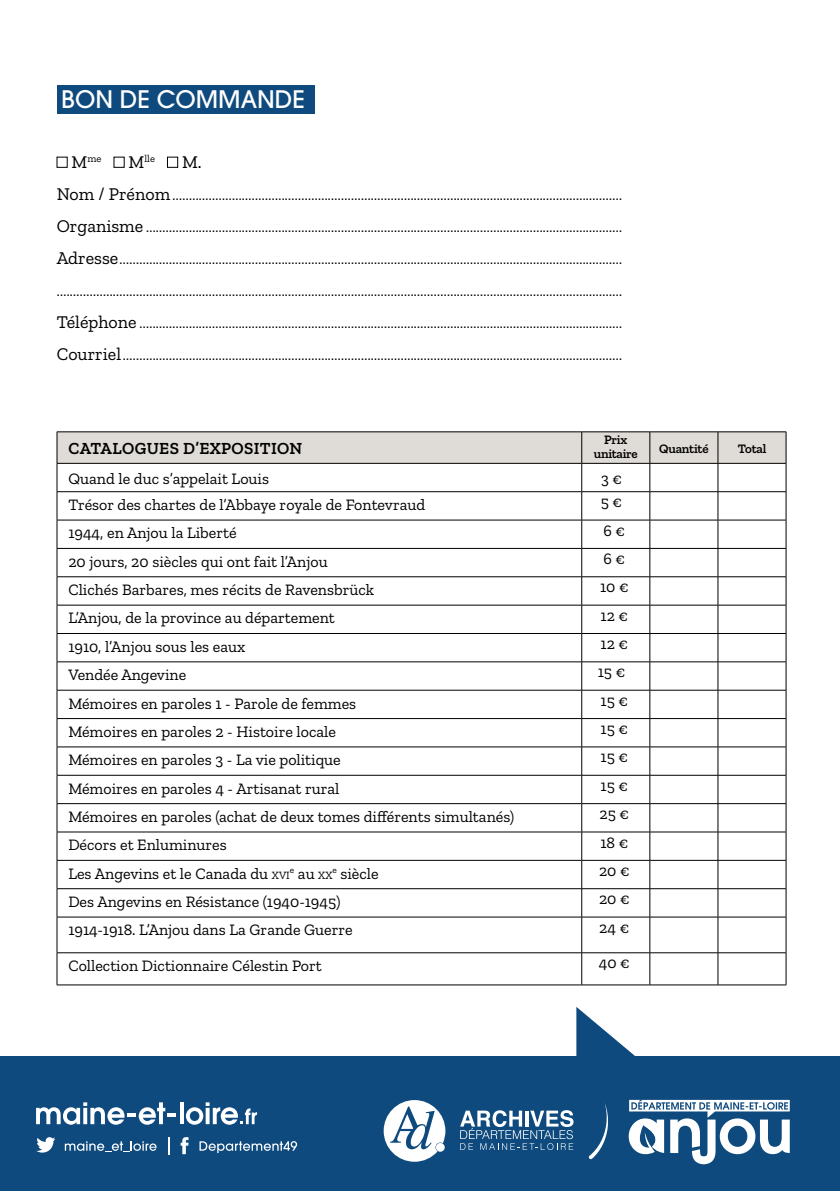
<style>
.page{position:relative;width:840px;height:1191px;background:#fff}
.page>*{position:absolute;margin:0;border:0;box-sizing:border-box;transform-origin:0 0}
.t1{font:500 24px "Avant Garde";color:#fff}
.t2{font:18px "Zilla Slab";color:#000}
.t3{font:600 17px "Zilla Slab";letter-spacing:.02em;color:#000}
.t4{font:16px "Zilla Slab";color:#000}
.t5{font:14px "Zilla Slab";color:#000}
.t6{font:600 13px/14px "Zilla Slab";letter-spacing:-.025em;color:#000;text-align:center}
.t7{font:10.4px "Zilla Slab";color:#000}
.s1{font-size:18px}
.s2{font-size:11.2px}
</style>
<div class="page">
<div style="left:57px;top:85px;width:257px;height:28px;background:#0e4a7d"></div>
<hr style="left:57px;top:916px;width:524px;height:1px;background:#000">
<hr style="left:581px;top:916px;width:68px;height:1px;background:#000">
<hr style="left:581px;top:917px;width:1px;height:35px;background:#000">
<hr style="left:649px;top:916px;width:68px;height:1px;background:#000">
<hr style="left:649px;top:917px;width:1px;height:35px;background:#000">
<hr style="left:717px;top:916px;width:68px;height:1px;background:#000">
<hr style="left:717px;top:917px;width:1px;height:35px;background:#000">
<hr style="left:57px;top:952px;width:524px;height:1px;background:#000">
<hr style="left:581px;top:952px;width:68px;height:1px;background:#000">
<hr style="left:581px;top:953px;width:1px;height:31px;background:#000">
<hr style="left:649px;top:952px;width:68px;height:1px;background:#000">
<hr style="left:649px;top:953px;width:1px;height:31px;background:#000">
<hr style="left:717px;top:952px;width:68px;height:1px;background:#000">
<hr style="left:717px;top:953px;width:1px;height:31px;background:#000">
<hr style="left:57px;top:984px;width:524px;height:1px;background:#000">
<hr style="left:581px;top:984px;width:68px;height:1px;background:#000">
<hr style="left:649px;top:984px;width:68px;height:1px;background:#000">
<hr style="left:717px;top:984px;width:68px;height:1px;background:#000">
<hr style="left:57px;top:431px;width:524px;height:1px;background:#000">
<hr style="left:581px;top:431px;width:68px;height:1px;background:#000">
<hr style="left:649px;top:431px;width:68px;height:1px;background:#000">
<hr style="left:717px;top:431px;width:68px;height:1px;background:#000">
<svg style="left:57px;top:432px;width:729px;height:484px"></svg>
<hr style="left:57px;top:917px;width:1px;height:35px;background:#000">
<hr style="left:785px;top:917px;width:1px;height:35px;background:#000">
<hr style="left:57px;top:953px;width:1px;height:31px;background:#000">
<hr style="left:785px;top:953px;width:1px;height:31px;background:#000">
<div style="left:57px;top:157px;width:10px;height:11px;border:1px solid #000"></div>
<div style="left:114px;top:157px;width:10px;height:11px;border:1px solid #000"></div>
<div style="left:167px;top:157px;width:11px;height:11px;border:1px solid #000"></div>
<div style="left:0;top:1056px;width:839px;height:135px;background:#0e4a7d"></div>
<svg style="left:36px;top:1102px;width:140px;height:22px"></svg>
<svg style="left:180px;top:1102px;width:3px;height:22px"></svg>
<svg style="left:186px;top:1102px;width:71px;height:22px"></svg>
<svg style="left:199px;top:1141px;width:98px;height:12px"></svg>
<svg style="left:65px;top:1141px;width:91px;height:11px"></svg>
<svg style="left:180px;top:1137px;width:8px;height:17px"></svg>
<svg style="left:36px;top:1137px;width:19px;height:15px"></svg>
<svg style="left:168px;top:1137px;width:1px;height:17px"></svg>
<svg style="left:628px;top:1099px;width:161px;height:65px"></svg>
<svg style="left:588px;top:1103px;width:20px;height:56px"></svg>
<svg style="left:460px;top:1110px;width:113px;height:40px"></svg>
<svg style="left:383px;top:1100px;width:62px;height:61px"></svg>
<svg style="left:576px;top:1007px;width:59px;height:49px"></svg>
<hr style="left:839px;top:1056px;width:1px;height:135px;background:#0e4a7d">
<h1 class="t1" style="left:61px;top:84px;width:245px">BON DE COMMANDE</h1>
<p class="t7" style="left:71px;top:152px;width:31px"><span class="s1">M</span>me</p>
<p class="t7" style="left:128px;top:152px;width:28px"><span class="s1">M</span>lle</p>
<p class="t2" style="left:182px;top:152px;width:21px">M.</p>
<p class="t5" style="left:57px;top:187px;width:566px"><span class="s1">Nom / Prénom</span>........................................................................................................................................</p>
<p class="t5" style="left:57px;top:219px;width:566px"><span class="s1">Organisme</span> ................................................................................................................................................</p>
<p class="t5" style="left:57px;top:251px;width:566px"><span class="s1">Adresse</span>........................................................................................................................................................</p>
<p class="t5" style="left:57px;top:283px;width:566px">...........................................................................................................................................................................</p>
<p class="t5" style="left:57px;top:315px;width:566px"><span class="s1">Téléphone</span> ..................................................................................................................................................</p>
<p class="t5" style="left:57px;top:347px;width:566px"><span class="s1">Courriel</span>.......................................................................................................................................................</p>
<p class="t3" style="left:68px;top:439px;width:235px">CATALOGUES D’EXPOSITION</p>
<p class="t6" style="left:593px;top:433px;width:45px">Prix unitaire</p>
<p class="t6" style="left:659px;top:441px;width:51px">Quantité</p>
<p class="t6" style="left:737px;top:441px;width:30px">Total</p>
<p class="t4" style="left:68px;top:470px;width:202px">Quand le duc s’appelait Louis</p>
<p class="t4" style="left:600px;top:470px;width:23px">3 €</p>
<p class="t4" style="left:68px;top:496px;width:358px">Trésor des chartes de l’Abbaye royale de Fontevraud</p>
<p class="t4" style="left:600px;top:493px;width:23px">5 €</p>
<p class="t4" style="left:68px;top:524px;width:170px">1944, en Anjou la Liberté</p>
<p class="t4" style="left:603px;top:521px;width:23px">6 €</p>
<p class="t4" style="left:68px;top:552px;width:261px">20 jours, 20 siècles qui ont fait l’Anjou</p>
<p class="t4" style="left:603px;top:550px;width:23px">6 €</p>
<p class="t4" style="left:68px;top:581px;width:307px">Clichés Barbares, mes récits de Ravensbrück</p>
<p class="t4" style="left:599px;top:578px;width:30px">10 €</p>
<p class="t4" style="left:68px;top:609px;width:268px">L’Anjou, de la province au département</p>
<p class="t4" style="left:600px;top:606px;width:29px">12 €</p>
<p class="t4" style="left:68px;top:637px;width:178px">1910, l’Anjou sous les eaux</p>
<p class="t4" style="left:600px;top:635px;width:29px">12 €</p>
<p class="t4" style="left:68px;top:666px;width:119px">Vendée Angevine</p>
<p class="t4" style="left:597px;top:663px;width:29px">15 €</p>
<p class="t4" style="left:68px;top:694px;width:289px">Mémoires en paroles 1 - Parole de femmes</p>
<p class="t4" style="left:600px;top:691px;width:29px">15 €</p>
<p class="t4" style="left:68px;top:722px;width:269px">Mémoires en paroles 2 - Histoire locale</p>
<p class="t4" style="left:600px;top:720px;width:29px">15 €</p>
<p class="t4" style="left:68px;top:751px;width:274px">Mémoires en paroles 3 - La vie politique</p>
<p class="t4" style="left:600px;top:748px;width:29px">15 €</p>
<p class="t4" style="left:68px;top:779px;width:272px">Mémoires en paroles 4 - Artisanat rural</p>
<p class="t4" style="left:600px;top:776px;width:29px">15 €</p>
<p class="t4" style="left:68px;top:808px;width:447px">Mémoires en paroles (achat de deux tomes différents simultanés)</p>
<p class="t4" style="left:599px;top:805px;width:31px">25 €</p>
<p class="t4" style="left:68px;top:836px;width:160px">Décors et Enluminures</p>
<p class="t4" style="left:600px;top:833px;width:30px">18 €</p>
<p class="t4" style="left:68px;top:864px;width:311px">Les Angevins et le Canada du <span class="s2">XVI</span><sup>e</sup> au <span class="s2">XX</span><sup>e</sup> siècle</p>
<p class="t4" style="left:598px;top:861px;width:32px">20 €</p>
<p class="t4" style="left:68px;top:893px;width:273px">Des Angevins en Résistance (1940-1945)</p>
<p class="t4" style="left:598px;top:890px;width:32px">20 €</p>
<p class="t4" style="left:68px;top:921px;width:286px">1914-1918. L’Anjou dans La Grande Guerre</p>
<p class="t4" style="left:599px;top:918px;width:32px">24 €</p>
<p class="t4" style="left:68px;top:957px;width:255px">Collection Dictionnaire Célestin Port</p>
<p class="t4" style="left:598px;top:954px;width:33px">40 €</p>
</div>
